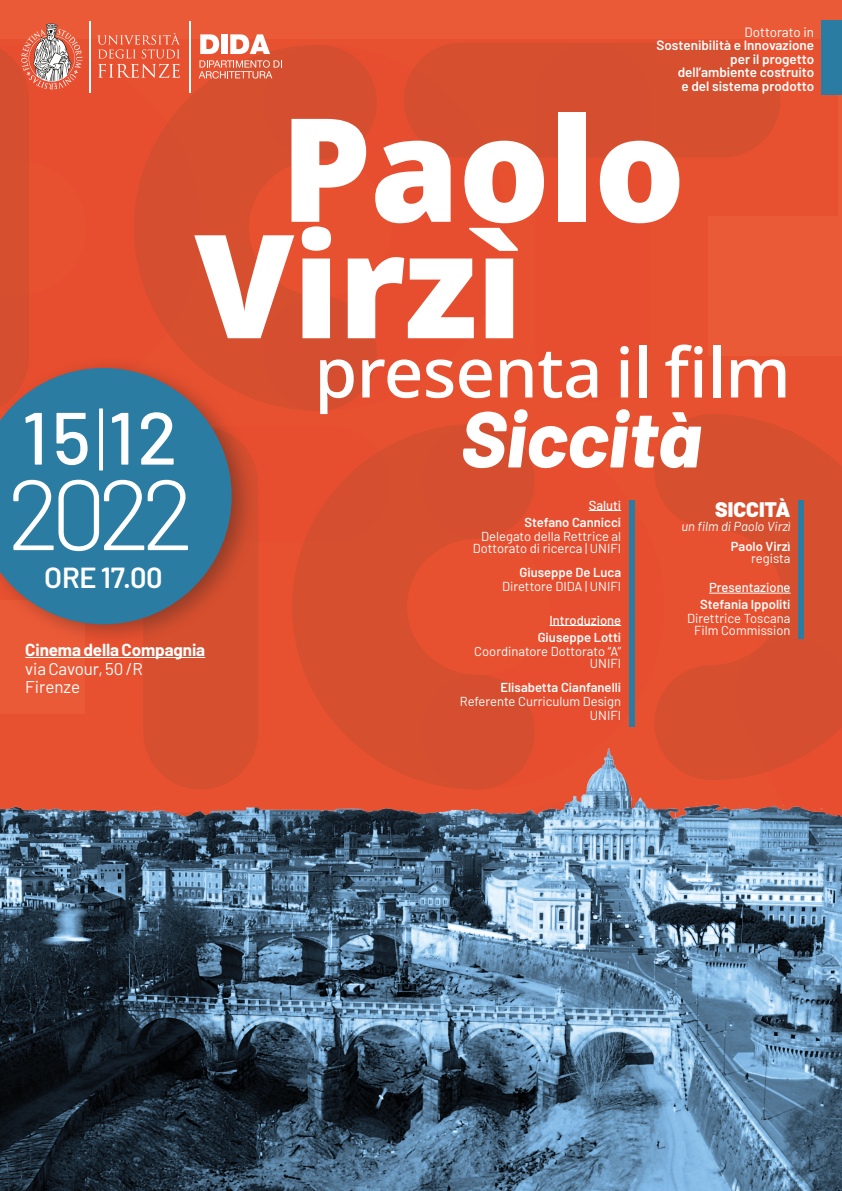
<style>
.page{position:relative;width:842px;height:1191px;background:#e85130}
.page>*{position:absolute;margin:0;border:0;box-sizing:border-box;transform-origin:0 0}
.t1{font:900 144.1px "Noto Sans";letter-spacing:-.01em;color:#fff}
.t2{font:300 99.3px "Barlow";color:#fff}
.t3{font:italic 800 78.9px "Barlow";color:#fff}
.t4{font:500 73.9px "Barlow";color:#fff}
.t5{font:500 69.2px "Noto Sans";letter-spacing:-.01em;color:#fff}
.t6{font:600 29px "Barlow";letter-spacing:-.01em;color:#fff}
.t7{font:900 21px "Barlow";color:#fff}
.t8{font:17px "Barlow";letter-spacing:-.01em;color:#fff}
.t9{font:700 17px "Barlow";letter-spacing:-.01em;color:#fff}
.t10{font:600 13.5px "Barlow";color:#fff}
.t11{font:13.5px "Barlow";color:#fff}
.t12{font:13px "Barlow";color:#fff}
.t13{font:600 13px "Barlow";color:#fff}
.t14{font:500 13px "Barlow";color:#fff}
.t15{font:italic 13px "Barlow";color:#fff}
.s1{font-weight:300}
</style>
<div class="page">
<div style="left:202px;top:44px;width:61px;height:358px;background:#d64f2f"></div>
<svg style="left:0;top:44px;width:202px;height:312px"></svg>
<div style="left:461px;top:42px;width:262px;height:116px;background:#d64f2f"></div>
<svg style="left:292px;top:433px;width:129px;height:315px"></svg>
<svg style="left:421px;top:424px;width:214px;height:324px"></svg>
<div style="left:535px;top:101px;width:115px;height:243px;background:linear-gradient(to right,#e24e2f,#e24e2f)"></div>
<div style="left:143px;top:483px;width:115px;height:249px;background:#d64f2f"></div>
<svg style="left:654px;top:414px;width:188px;height:334px"></svg>
<svg style="left:714px;top:616px;width:128px;height:132px"></svg>
<svg style="left:263px;top:44px;width:198px;height:367px"></svg>
<div style="left:821px;top:21px;width:21px;height:74px;background:#2a7ca2"></div>
<hr style="left:189px;top:21px;width:1px;height:72px;background:#fff">
<svg style="left:200px;top:34px;width:19px;height:20px"></svg>
<div style="left:221px;top:34px;width:7px;height:20px;background:#fff"></div>
<svg style="left:230px;top:34px;width:40px;height:20px"></svg>
<svg style="left:199px;top:60px;width:83px;height:19px"></svg>
<hr style="left:89px;top:21px;width:2px;height:72px;background:#fff">
<svg style="left:97px;top:33px;width:83px;height:45px"></svg>
<svg style="left:21px;top:23px;width:61px;height:66px"></svg>
<div style="left:629px;top:500px;width:5px;height:226px;background:#2a7ca2"></div>
<div style="left:798px;top:500px;width:6px;height:139px;background:#2a7ca2"></div>
<div style="left:0;top:356px;width:258px;height:291px;background:#1d1d1b;opacity:.35"></div>
<svg style="left:0;top:368px;width:232px;height:256px;fill:#2a7ca2"></svg>
<hr style="left:25px;top:657px;width:180px;height:1px;background:#fff">
<hr style="left:589px;top:510px;width:32px;height:1px;background:#fff">
<hr style="left:549px;top:625px;width:72px;height:1px;background:#fff">
<hr style="left:709px;top:593px;width:82px;height:1px;background:#fff">
<img style="left:0;top:748px;width:842px;height:443px">
<p class="t11" style="left:744px;top:22px;width:71px">Dottorato in</p>
<p class="t10" style="left:656px;top:35px;width:159px">Sostenibilità e Innovazione</p>
<p class="t10" style="left:730px;top:49px;width:85px">per il progetto</p>
<p class="t10" style="left:678px;top:62px;width:138px">dell’ambiente costruito</p>
<p class="t10" style="left:681px;top:76px;width:134px">e del sistema prodotto</p>
<p class="t1" style="left:280px;top:60px;width:407px">Paolo</p>
<p class="t1" style="left:194px;top:176px;width:330px">Virzì</p>
<p class="t5" style="left:314px;top:323px;width:478px">presenta il film</p>
<p class="t4" style="left:22px;top:384px;width:157px">15<span class="s1">|</span> 12</p>
<p class="t3" style="left:460px;top:380px;width:239px">Siccità</p>
<p class="t14" style="left:589px;top:495px;width:34px">Saluti</p>
<p class="t13" style="left:524px;top:512px;width:98px">Stefano Cannicci</p>
<p class="t12" style="left:481px;top:526px;width:142px">Delegato della Rettrice al</p>
<p class="t12" style="left:473px;top:538px;width:150px">Dottorato di ricerca | UNIFI</p>
<p class="t13" style="left:519px;top:562px;width:103px">Giuseppe De Luca</p>
<p class="t12" style="left:502px;top:576px;width:121px">Direttore DIDA | UNIFI</p>
<p class="t14" style="left:549px;top:610px;width:73px">Introduzione</p>
<p class="t13" style="left:538px;top:627px;width:85px">Giuseppe Lotti</p>
<p class="t12" style="left:474px;top:641px;width:148px">Coordinatore Dottorato “A”</p>
<p class="t12" style="left:590px;top:653px;width:33px">UNIFI</p>
<p class="t13" style="left:500px;top:677px;width:122px">Elisabetta Cianfanelli</p>
<p class="t12" style="left:460px;top:691px;width:163px">Referente Curriculum Design</p>
<p class="t12" style="left:590px;top:705px;width:33px">UNIFI</p>
<p class="t2" style="left:7px;top:443px;width:188px">2022</p>
<p class="t7" style="left:715px;top:494px;width:77px">SICCITÀ</p>
<p class="t15" style="left:681px;top:517px;width:111px">un film di Paolo Virzì</p>
<p class="t13" style="left:731px;top:537px;width:61px">Paolo Virzì</p>
<p class="t12" style="left:751px;top:549px;width:41px">regista</p>
<p class="t14" style="left:709px;top:578px;width:83px">Presentazione</p>
<p class="t13" style="left:700px;top:595px;width:92px">Stefania Ippoliti</p>
<p class="t12" style="left:687px;top:609px;width:105px">Direttrice Toscana</p>
<p class="t12" style="left:694px;top:621px;width:98px">Film Commission</p>
<p class="t6" style="left:44px;top:556px;width:120px">ORE 17.00</p>
<p class="t9" style="left:25px;top:637px;width:181px">Cinema della Compagnia</p>
<p class="t8" style="left:25px;top:656px;width:119px">via Cavour, 50 /R</p>
<p class="t8" style="left:25px;top:674px;width:56px">Firenze</p>
</div>
